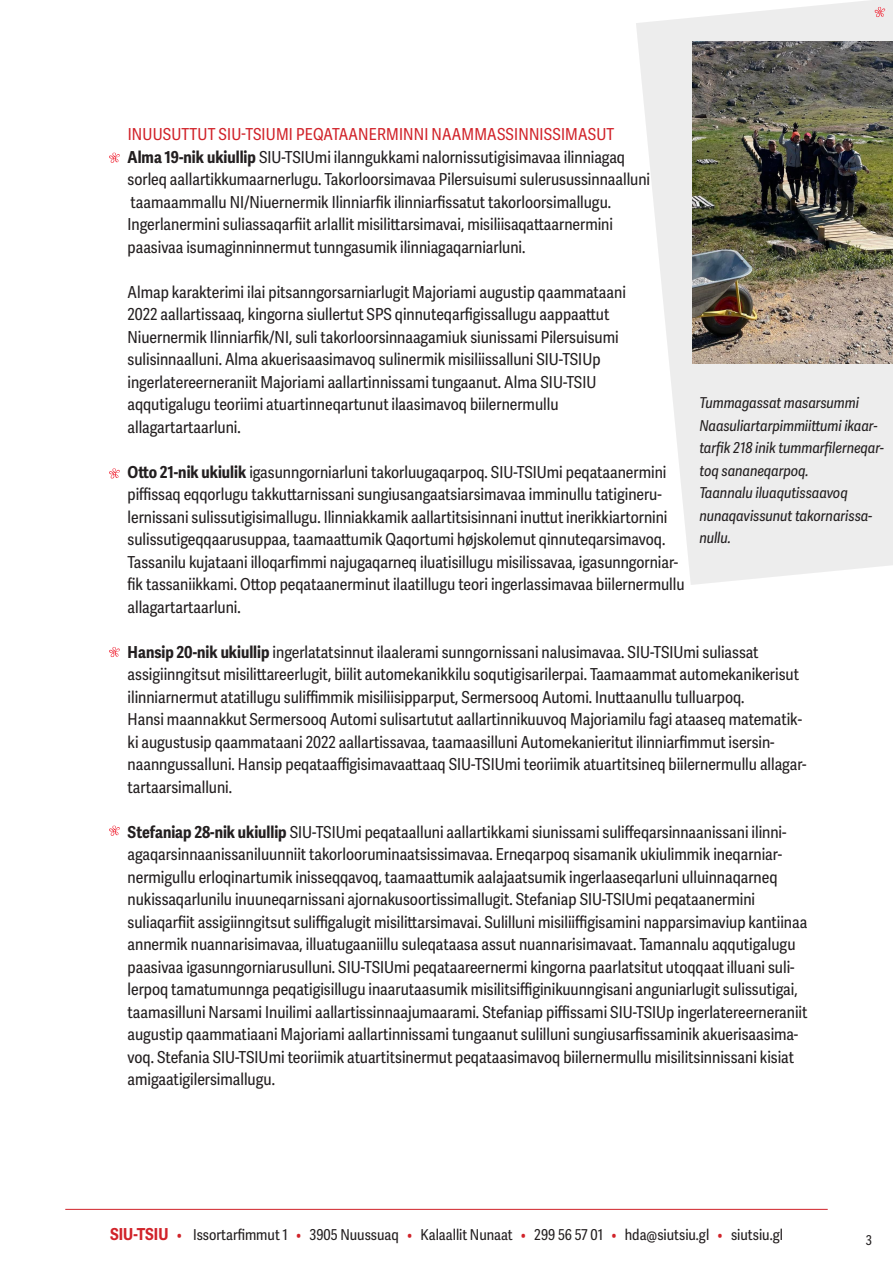
<style>
.page{position:relative;width:893px;height:1263px;background:#fff}
.page>*{position:absolute;margin:0;border:0;box-sizing:border-box;transform-origin:0 0}
.t1{font:16.5px/22.5px "Adelle Sans Cnd";color:#231f20}
.t2{font:16.5px "Adelle Sans Cnd";letter-spacing:.01em;color:#d1232a}
.t3{font:italic 15px/22.5px "Adelle Sans Cnd";color:#231f20}
.t4{font:15px "Adelle Sans Cnd";color:#231f20}
.t5{font:13.5px "Adelle Sans Cnd";color:#231f20}
.s1{font-weight:700}
.s2{font-weight:700;font-size:16.5px;color:#d1232a}
.s3{color:#d1232a}
</style>
<div class="page">
<svg style="left:636px;top:0;width:257px;height:585px;fill:#ededed"></svg>
<svg style="left:874px;top:6px;width:13px;height:11px"></svg>
<svg style="left:109px;top:468px;width:11px;height:11px"></svg>
<svg style="left:109px;top:647px;width:11px;height:10px"></svg>
<svg style="left:109px;top:825px;width:11px;height:11px"></svg>
<svg style="left:109px;top:152px;width:11px;height:11px"></svg>
<hr style="left:65px;top:1209px;width:763px;height:1px;background:#d1232a">
<img style="left:693px;top:41px;width:200px;height:322px">
<p class="t2" style="left:128px;top:125px;width:488px">INUUSUTTUT SIU-TSIUMI PEQATAANERMINNI NAAMMASSINNISSIMASUT</p>
<p class="t1" style="left:128px;top:146px;width:499px"><span class="s1">Alma 19-nik ukiullip</span> SIU-TSIUmi ilanngukkami nalornissutigisimavaa ilinniagaq</p>
<p class="t1" style="left:128px;top:168px;width:524px">sorleq aallartikkumaarnerlugu. Takorloorsimavaa Pilersuisumi sulerusussinnaalluni</p>
<p class="t1" style="left:131px;top:191px;width:482px">taamaammallu NI/Niuernermik Ilinniarfik ilinniarfissatut takorloorsimallugu.</p>
<p class="t1" style="left:128px;top:213px;width:487px">Ingerlanermini suliassaqarfiit arlallit misilittarsimavai, misiliisaqattaarnermini paasivaa isumaginninnermut tunngasumik ilinniagaqarniarluni.</p>
<p class="t1" style="left:128px;top:281px;width:500px">Almap karakterimi ilai pitsanngorsarniarlugit Majoriami augustip qaammataani</p>
<p class="t1" style="left:128px;top:303px;width:483px">2022 aallartissaaq, kingorna siullertut SPS qinnuteqarfigissallugu aappaattut</p>
<p class="t1" style="left:128px;top:326px;width:493px">Niuernermik Ilinniarfik/NI, suli takorloorsinnaagamiuk siunissami Pilersuisumi</p>
<p class="t1" style="left:128px;top:348px;width:474px">sulisinnaalluni. Alma akuerisaasimavoq sulinermik misiliissalluni SIU-TSIUp</p>
<p class="t1" style="left:128px;top:371px;width:470px">ingerlatereerneraniit Majoriami aallartinnissami tungaanut. Alma SIU-TSIU</p>
<p class="t1" style="left:128px;top:393px;width:432px">aqqutigalugu teoriimi atuartinneqartunut ilaasimavoq biilernermullu</p>
<p class="t1" style="left:128px;top:416px;width:115px">allagartartaarluni.</p>
<p class="t1" style="left:128px;top:461px;width:540px"><span class="s1">Otto 21-nik ukiulik</span> igasunngorniarluni takorluugaqarpoq. SIU-TSIUmi peqataanermini</p>
<p class="t1" style="left:128px;top:483px;width:541px">piffissaq eqqorlugu takkuttarnissani sungiusangaatsiarsimavaa imminullu tatigineru&shy;lernissani sulissutigisimallugu. Ilinniakkamik aallartitsisinnani inuttut inerikkiartornini</p>
<p class="t1" style="left:128px;top:528px;width:539px">sulissutigeqqaarusuppaa, taamaattumik Qaqortumi højskolemut qinnuteqarsimavoq.</p>
<p class="t1" style="left:128px;top:551px;width:558px">Tassanilu kujataani illoqarfimmi najugaqarneq iluatisillugu misilissavaa, igasunngorniar&shy;fik tassaniikkami. Ottop peqataanerminut ilaatillugu teori ingerlassimavaa biilernermullu</p>
<p class="t1" style="left:128px;top:596px;width:115px">allagartartaarluni.</p>
<p class="t1" style="left:128px;top:641px;width:673px"><span class="s1">Hansip 20-nik ukiullip</span> ingerlatatsinnut ilaalerami sunngornissani nalusimavaa. SIU-TSIUmi suliassat assigiinngitsut misilittareerlugit, biilit automekanikkilu soqutigisarilerpai. Taamaammat automekanikerisut ilinniarnermut atatillugu suliffimmik misiliisipparput, Sermersooq Automi. Inuttaanullu tulluarpoq.</p>
<p class="t1" style="left:128px;top:708px;width:681px">Hansi maannakkut Sermersooq Automi sulisartutut aallartinnikuuvoq Majoriamilu fagi ataaseq matematik&shy;ki augustusip qaammataani 2022 aallartissavaa, taamaasilluni Automekanieritut ilinniarfimmut isersin&shy;naanngussalluni. Hansip peqataaffigisimavaattaaq SIU-TSIUmi teoriimik atuartitsineq biilernermullu allagar&shy;tartaarsimalluni.</p>
<p class="t1" style="left:128px;top:821px;width:681px"><span class="s1">Stefaniap 28-nik ukiullip</span> SIU-TSIUmi peqataalluni aallartikkami siunissami suliffeqarsinnaanissani ilinni&shy;agaqarsinnaanissaniluunniit takorlooruminaatsissimavaa. Erneqarpoq sisamanik ukiulimmik ineqarniar&shy;nermigullu erloqinartumik inisseqqavoq, taamaattumik aalajaatsumik ingerlaaseqarluni ulluinnaqarneq nukissaqarlunilu inuuneqarnissani ajornakusoortissimallugit. Stefaniap SIU-TSIUmi peqataanermini suliaqarfiit assigiinngitsut suliffigalugit misilittarsimavai. Sulilluni misiliiffigisamini napparsimaviup kantiinaa annermik nuannarisimavaa, illuatugaaniillu suleqataasa assut nuannarisimavaat. Tamannalu aqqutigalugu paasivaa igasunngorniarusulluni. SIU-TSIUmi peqataareernermi kingorna paarlatsitut utoqqaat illuani suli&shy;lerpoq tamatumunnga peqatigisillugu inaarutaasumik misilitsiffiginikuunngisani anguniarlugit sulissutigai, taamasilluni Narsami Inuilimi aallartissinnaajumaarami. Stefaniap piffissami SIU-TSIUp ingerlatereerneraniit augustip qaammatiaani Majoriami aallartinnissami tungaanut sulilluni sungiusarfissaminik akuerisaasima&shy;voq. Stefania SIU-TSIUmi teoriimik atuartitsinermut peqataasimavoq biilernermullu misilitsinnissani kisiat amigaatigilersimallugu.</p>
<p class="t3" style="left:699px;top:392px;width:186px">Tummagassat masarsummi<br>Naasuliartarpimmiittumi ikaar&shy;tarfik 218 inik tummarfilerneqar&shy;toq sananeqarpoq.</p>
<p class="t3" style="left:699px;top:482px;width:174px">Taannalu iluaqutissaavoq nunaqavissunut takornarissa&shy;nullu.</p>
<p class="t4" style="left:110px;top:1226px;width:674px"><span class="s2">SIU-TSIU</span> <span class="s3">•</span> Issortarfimmut 1 <span class="s3">•</span> 3905 Nuussuaq <span class="s3">•</span> Kalaallit Nunaat <span class="s3">•</span> 299 56 57 01 <span class="s3">•</span> hda@siutsiu.gl <span class="s3">•</span> siutsiu.gl</p>
<p class="t5" style="left:866px;top:1232px;width:8px">3</p>
</div>
